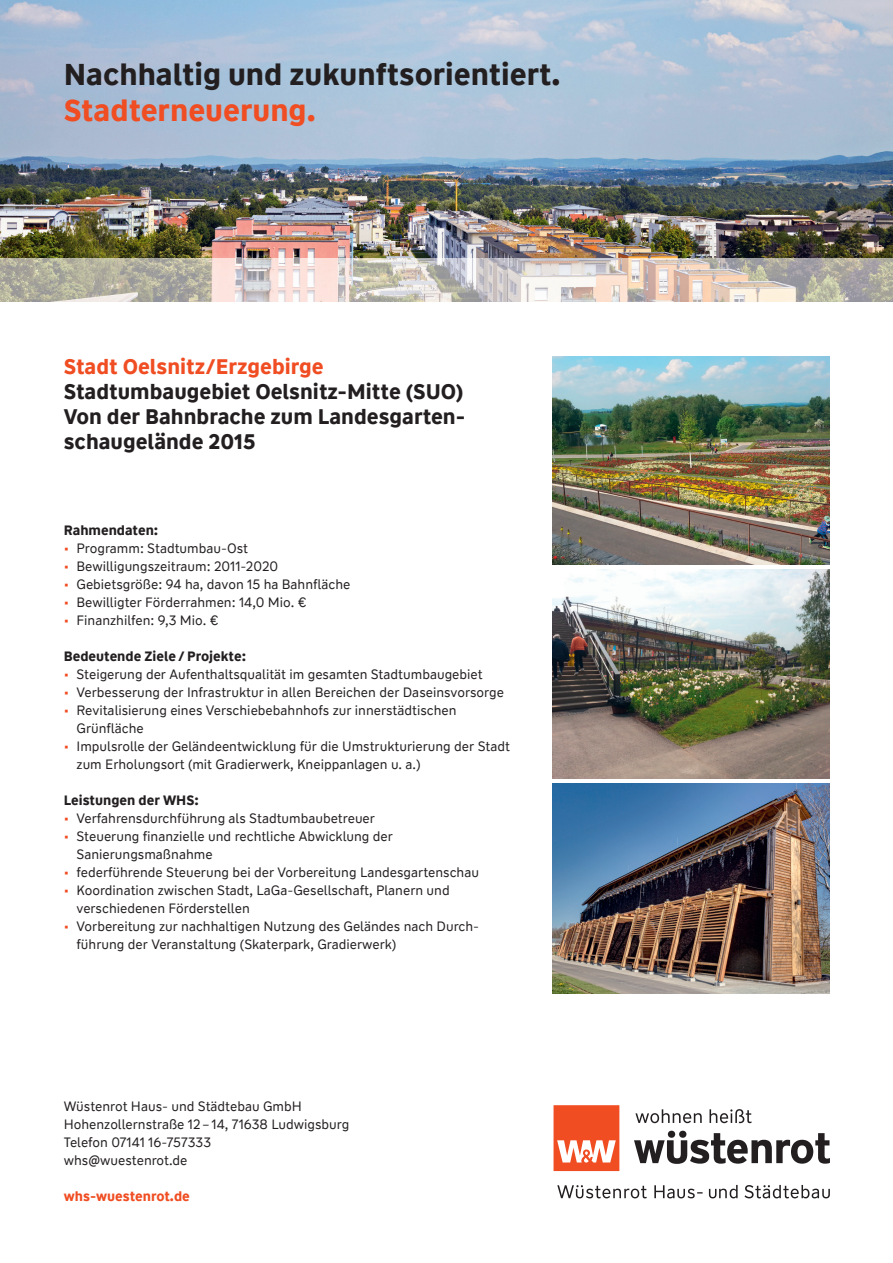
<style>
.page{position:relative;width:893px;height:1263px;background:#fff}
.page>*{position:absolute;margin:0;border:0;box-sizing:border-box;transform-origin:0 0}
.t1{font:700 30px "WW Type Office";color:#231f20}
.t2{font:700 30px "WW Type Office";color:#f04d22}
.t3{font:700 21px/25.2px "WW Type Office";color:#231f20;text-align:justify}
.t4{font:700 21px "WW Type Office";color:#f04d22}
.t5{font:13.5px/18px "WW Type Office";color:#231f20}
.t6{font:700 13.5px "WW Type Office";color:#231f20}
.t7{font:700 13.5px "WW Type Office";color:#f04d22}
.s1{color:#f04d22}
</style>
<div class="page">
<svg style="left:557px;top:1185px;width:273px;height:13px"></svg>
<svg style="left:634px;top:1131px;width:196px;height:33px"></svg>
<svg style="left:635px;top:1109px;width:67px;height:14px"></svg>
<svg style="left:709px;top:1109px;width:42px;height:14px"></svg>
<svg style="left:554px;top:1105px;width:65px;height:66px"></svg>
<img style="left:0;top:0;width:893px;height:259px">
<img style="left:553px;top:356px;width:276px;height:208px">
<img style="left:553px;top:569px;width:276px;height:209px">
<img style="left:553px;top:784px;width:276px;height:210px">
<img style="left:0;top:259px;width:893px;height:42px">
<h1 class="t1" style="left:64px;top:55px;width:498px">Nachhaltig und zukunftsorientiert.</h1>
<h1 class="t2" style="left:64px;top:91px;width:253px">Stadterneuerung.</h1>
<h2 class="t4" style="left:64px;top:352px;width:261px">Stadt Oelsnitz/Erzgebirge</h2>
<h2 class="t3" style="left:64px;top:379px;width:403px">Stadtumbaugebiet Oelsnitz-Mitte (SUO)<br>Von der Bahnbrache zum Landesgarten&shy;schaugelände 2015</h2>
<p class="t6" style="left:64px;top:521px;width:96px">Rahmendaten:</p>
<p class="t5" style="left:64px;top:539px;width:186px"><span class="s1">•</span> Programm: Stadtumbau-Ost</p>
<p class="t5" style="left:64px;top:557px;width:216px"><span class="s1">•</span> Bewilligungszeitraum: 2011-2020</p>
<p class="t5" style="left:64px;top:575px;width:288px"><span class="s1">•</span> Gebietsgröße: 94 ha, davon 15 ha Bahnfläche</p>
<p class="t5" style="left:64px;top:593px;width:244px"><span class="s1">•</span> Bewilligter Förderrahmen: 14,0 Mio. €</p>
<p class="t5" style="left:64px;top:611px;width:156px"><span class="s1">•</span> Finanzhilfen: 9,3 Mio. €</p>
<p class="t6" style="left:64px;top:647px;width:184px">Bedeutende Ziele / Projekte:</p>
<p class="t5" style="left:64px;top:665px;width:420px"><span class="s1">•</span> Steigerung der Aufenthaltsqualität im gesamten Stadtumbaugebiet</p>
<p class="t5" style="left:64px;top:683px;width:442px"><span class="s1">•</span> Verbesserung der Infrastruktur in allen Bereichen der Daseinsvorsorge</p>
<p class="t5" style="left:77px;top:701px;width:382px;text-indent:-13px"><span class="s1">•</span> Revitalisierung eines Verschiebebahnhofs zur innerstädtischen<br>Grünfläche</p>
<p class="t5" style="left:77px;top:737px;width:435px;text-indent:-13px"><span class="s1">•</span> Impulsrolle der Geländeentwicklung für die Umstrukturierung der Stadt zum Erholungsort (mit Gradierwerk, Kneippanlagen u. a.)</p>
<p class="t6" style="left:64px;top:791px;width:137px">Leistungen der WHS:</p>
<p class="t5" style="left:64px;top:809px;width:313px"><span class="s1">•</span> Verfahrensdurchführung als Stadtumbaubetreuer</p>
<p class="t5" style="left:77px;top:827px;width:318px;text-indent:-13px"><span class="s1">•</span> Steuerung finanzielle und rechtliche Abwicklung der<br>Sanierungsmaßnahme</p>
<p class="t5" style="left:64px;top:863px;width:417px"><span class="s1">•</span> federführende Steuerung bei der Vorbereitung Landesgartenschau</p>
<p class="t5" style="left:77px;top:881px;width:375px;text-indent:-13px"><span class="s1">•</span> Koordination zwischen Stadt, LaGa-Gesellschaft, Planern und verschiedenen Förderstellen</p>
<p class="t5" style="left:77px;top:917px;width:404px;text-indent:-13px"><span class="s1">•</span> Vorbereitung zur nachhaltigen Nutzung des Geländes nach Durch&shy;führung der Veranstaltung (Skaterpark, Gradierwerk)</p>
<p class="t5" style="left:64px;top:1097px;width:287px">Wüstenrot Haus- und Städtebau GmbH<br>Hohenzollernstraße 12 – 14, 71638 Ludwigsburg<br>Telefon 07141 16-757333<br>whs@wuestenrot.de</p>
<p class="t7" style="left:64px;top:1187px;width:128px">whs-wuestenrot.de</p>
</div>
